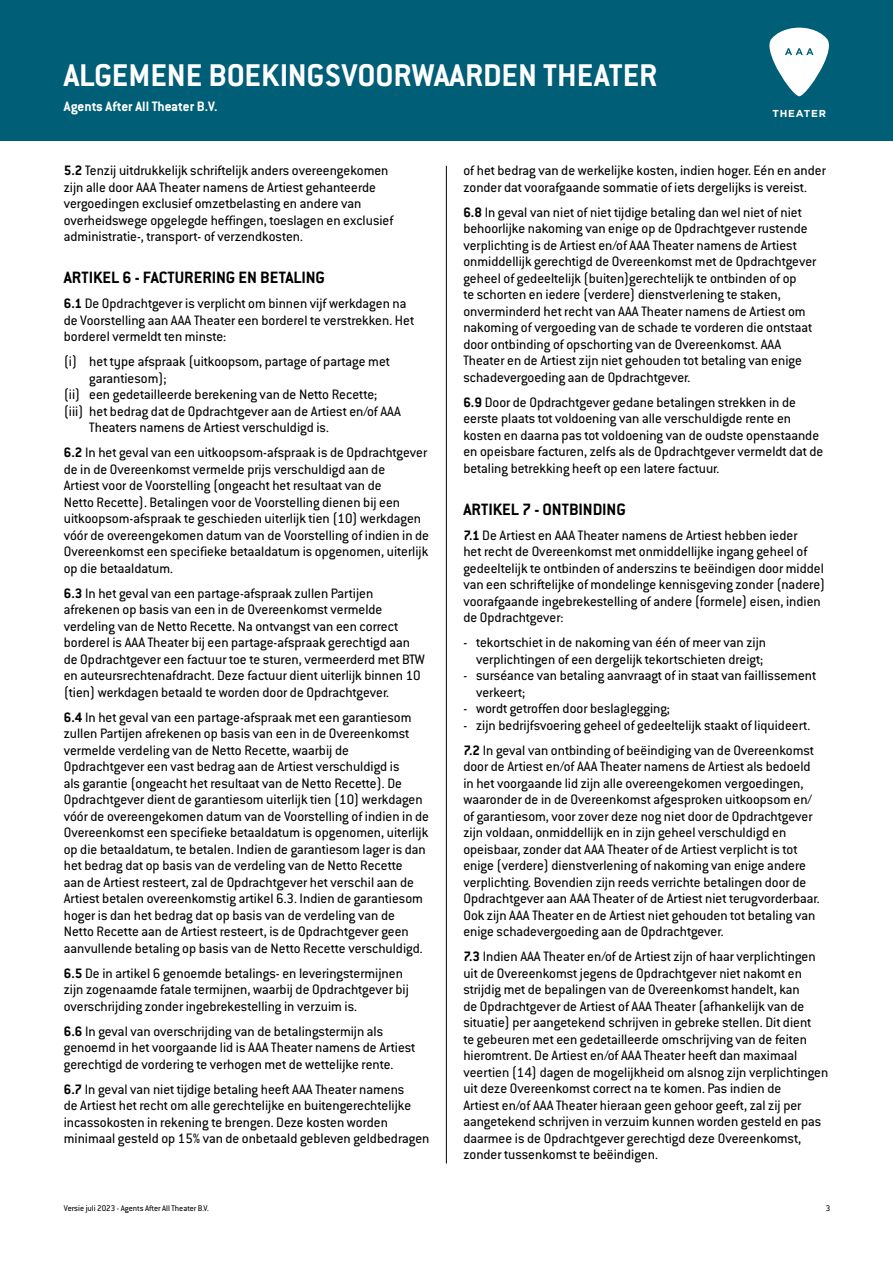
<style>
.page{position:relative;width:893px;height:1263px;background:#fff}
.page>*{position:absolute;margin:0;border:0;box-sizing:border-box;transform-origin:0 0}
.t1{font:700 34.5px "Conduit ITC";color:#fff}
.t2{font:700 18px "Conduit ITC";color:#000}
.t3{font:15px/16.5px "Conduit ITC";color:#000}
.t4{font:700 15px "Conduit ITC";color:#fff}
.t5{font:700 10.05px "Gotham";letter-spacing:.08em;color:#fff}
.t6{font:9px "Conduit ITC";color:#000}
.s1{font-weight:700}
</style>
<div class="page">
<div style="left:0;top:0;width:893px;height:141px;background:#005e77"></div>
<svg style="left:769px;top:28px;width:60px;height:68px"></svg>
<hr style="left:446px;top:166px;width:1px;height:997px;background:#000">
<h1 class="t1" style="left:64px;top:54px;width:595px">ALGEMENE BOEKINGSVOORWAARDEN THEATER</h1>
<p class="t4" style="left:64px;top:97px;width:155px">Agents After All Theater B.V.</p>
<p class="t5" style="left:772px;top:107px;width:55px">THEATER</p>
<p class="t3" style="left:64px;top:162px;width:331px"><span class="s1">5.2</span> Tenzij uitdrukkelijk schriftelijk anders overeengekomen zijn alle door AAA Theater namens de Artiest gehanteerde vergoedingen exclusief omzetbelasting en andere van overheidswege opgelegde heffingen, toeslagen en exclusief administratie-, transport- of verzendkosten.</p>
<p class="t2" style="left:64px;top:267px;width:263px">ARTIKEL 6 - FACTURERING EN BETALING</p>
<p class="t3" style="left:64px;top:295px;width:352px"><span class="s1">6.1</span> De Opdrachtgever is verplicht om binnen vijf werkdagen na de Voorstelling aan AAA Theater een borderel te verstrekken. Het borderel vermeldt ten minste:</p>
<p class="t3" style="left:64px;top:353px;width:328px">(i) het type afspraak (uitkoopsom, partage of partage met</p>
<p class="t3" style="left:89px;top:369px;width:79px">garantiesom);</p>
<p class="t3" style="left:64px;top:386px;width:315px">(ii) een gedetailleerde berekening van de Netto Recette;</p>
<p class="t3" style="left:64px;top:402px;width:339px">(iii) het bedrag dat de Opdrachtgever aan de Artiest en/of AAA</p>
<p class="t3" style="left:89px;top:419px;width:241px">Theaters namens de Artiest verschuldigd is.</p>
<p class="t3" style="left:64px;top:444px;width:367px"><span class="s1">6.2</span> In het geval van een uitkoopsom-afspraak is de Opdrachtgever de in de Overeenkomst vermelde prijs verschuldigd aan de<br>Artiest voor de Voorstelling (ongeacht het resultaat van de<br>Netto Recette). Betalingen voor de Voorstelling dienen bij een uitkoopsom-afspraak te geschieden uiterlijk tien (10) werkdagen vóór de overeengekomen datum van de Voorstelling of indien in de Overeenkomst een specifieke betaaldatum is opgenomen, uiterlijk op die betaaldatum.</p>
<p class="t3" style="left:64px;top:584px;width:363px"><span class="s1">6.3</span> In het geval van een partage-afspraak zullen Partijen afrekenen op basis van een in de Overeenkomst vermelde verdeling van de Netto Recette. Na ontvangst van een correct borderel is AAA Theater bij een partage-afspraak gerechtigd aan de Opdrachtgever een factuur toe te sturen, vermeerderd met BTW en auteursrechtenafdracht. Deze factuur dient uiterlijk binnen 10 (tien) werkdagen betaald te worden door de Opdrachtgever.</p>
<p class="t3" style="left:64px;top:708px;width:367px"><span class="s1">6.4</span> In het geval van een partage-afspraak met een garantiesom zullen Partijen afrekenen op basis van een in de Overeenkomst vermelde verdeling van de Netto Recette, waarbij de Opdrachtgever een vast bedrag aan de Artiest verschuldigd is<br>als garantie (ongeacht het resultaat van de Netto Recette). De Opdrachtgever dient de garantiesom uiterlijk tien (10) werkdagen vóór de overeengekomen datum van de Voorstelling of indien in de Overeenkomst een specifieke betaaldatum is opgenomen, uiterlijk op die betaaldatum, te betalen. Indien de garantiesom lager is dan het bedrag dat op basis van de verdeling van de Netto Recette<br>aan de Artiest resteert, zal de Opdrachtgever het verschil aan de Artiest betalen overeenkomstig artikel 6.3. Indien de garantiesom hoger is dan het bedrag dat op basis van de verdeling van de<br>Netto Recette aan de Artiest resteert, is de Opdrachtgever geen aanvullende betaling op basis van de Netto Recette verschuldigd.</p>
<p class="t3" style="left:64px;top:964px;width:347px"><span class="s1">6.5</span> De in artikel 6 genoemde betalings- en leveringstermijnen zijn zogenaamde fatale termijnen, waarbij de Opdrachtgever bij overschrijding zonder ingebrekestelling in verzuim is.</p>
<p class="t3" style="left:64px;top:1022px;width:353px"><span class="s1">6.6</span> In geval van overschrijding van de betalingstermijn als genoemd in het voorgaande lid is AAA Theater namens de Artiest gerechtigd de vordering te verhogen met de wettelijke rente.</p>
<p class="t3" style="left:64px;top:1080px;width:367px"><span class="s1">6.7</span> In geval van niet tijdige betaling heeft AAA Theater namens<br>de Artiest het recht om alle gerechtelijke en buitengerechtelijke incassokosten in rekening te brengen. Deze kosten worden minimaal gesteld op 15% van de onbetaald gebleven geldbedragen</p>
<p class="t3" style="left:463px;top:162px;width:364px">of het bedrag van de werkelijke kosten, indien hoger. Eén en ander zonder dat voorafgaande sommatie of iets dergelijks is vereist.</p>
<p class="t3" style="left:463px;top:203px;width:354px"><span class="s1">6.8</span> In geval van niet of niet tijdige betaling dan wel niet of niet behoorlijke nakoming van enige op de Opdrachtgever rustende verplichting is de Artiest en/of AAA Theater namens de Artiest onmiddellijk gerechtigd de Overeenkomst met de Opdrachtgever geheel of gedeeltelijk (buiten)gerechtelijk te ontbinden of op<br>te schorten en iedere (verdere) dienstverlening te staken, onverminderd het recht van AAA Theater namens de Artiest om nakoming of vergoeding van de schade te vorderen die ontstaat door ontbinding of opschorting van de Overeenkomst. AAA Theater en de Artiest zijn niet gehouden tot betaling van enige schadevergoeding aan de Opdrachtgever.</p>
<p class="t3" style="left:463px;top:393px;width:362px"><span class="s1">6.9</span> Door de Opdrachtgever gedane betalingen strekken in de eerste plaats tot voldoening van alle verschuldigde rente en kosten en daarna pas tot voldoening van de oudste openstaande en opeisbare facturen, zelfs als de Opdrachtgever vermeldt dat de betaling betrekking heeft op een latere factuur.</p>
<p class="t2" style="left:463px;top:498px;width:164px">ARTIKEL 7 - ONTBINDING</p>
<p class="t3" style="left:463px;top:526px;width:363px"><span class="s1">7.1</span> De Artiest en AAA Theater namens de Artiest hebben ieder<br>het recht de Overeenkomst met onmiddellijke ingang geheel of gedeeltelijk te ontbinden of anderszins te beëindigen door middel van een schriftelijke of mondelinge kennisgeving zonder (nadere) voorafgaande ingebrekestelling of andere (formele) eisen, indien de Opdrachtgever:</p>
<p class="t3" style="left:463px;top:634px;width:304px;text-align:right">- tekortschiet in de nakoming van één of meer van zijn verplichtingen of een dergelijk tekortschieten dreigt;</p>
<p class="t3" style="left:476px;top:667px;width:341px;text-indent:-13px">- surséance van betaling aanvraagt of in staat van faillissement verkeert;</p>
<p class="t3" style="left:463px;top:700px;width:208px">- wordt getroffen door beslaglegging;</p>
<p class="t3" style="left:463px;top:712px;width:352px;line-height:25px">- zijn bedrijfsvoering geheel of gedeeltelijk staakt of liquideert.<br><span class="s1">7.2</span> In geval van ontbinding of beëindiging van de Overeenkomst</p>
<p class="t3" style="left:463px;top:758px;width:358px">door de Artiest en/of AAA Theater namens de Artiest als bedoeld in het voorgaande lid zijn alle overeengekomen vergoedingen, waaronder de in de Overeenkomst afgesproken uitkoopsom en/ of garantiesom, voor zover deze nog niet door de Opdrachtgever zijn voldaan, onmiddellijk en in zijn geheel verschuldigd en opeisbaar, zonder dat AAA Theater of de Artiest verplicht is tot enige (verdere) dienstverlening of nakoming van enige andere verplichting. Bovendien zijn reeds verrichte betalingen door de Opdrachtgever aan AAA Theater of de Artiest niet terugvorderbaar.<br>Ook zijn AAA Theater en de Artiest niet gehouden tot betaling van enige schadevergoeding aan de Opdrachtgever.</p>
<p class="t3" style="left:463px;top:948px;width:366px"><span class="s1">7.3</span> Indien AAA Theater en/of de Artiest zijn of haar verplichtingen uit de Overeenkomst jegens de Opdrachtgever niet nakomt en strijdig met de bepalingen van de Overeenkomst handelt, kan<br>de Opdrachtgever de Artiest of AAA Theater (afhankelijk van de situatie) per aangetekend schrijven in gebreke stellen. Dit dient<br>te gebeuren met een gedetailleerde omschrijving van de feiten hieromtrent. De Artiest en/of AAA Theater heeft dan maximaal veertien (14) dagen de mogelijkheid om alsnog zijn verplichtingen uit deze Overeenkomst correct na te komen. Pas indien de<br>Artiest en/of AAA Theater hieraan geen gehoor geeft, zal zij per aangetekend schrijven in verzuim kunnen worden gesteld en pas daarmee is de Opdrachtgever gerechtigd deze Overeenkomst, zonder tussenkomst te beëindigen.</p>
<p class="t6" style="left:64px;top:1203px;width:146px">Versie juli 2023 - Agents After All Theater B.V.</p>
<p class="t6" style="left:826px;top:1203px;width:6px">3</p>
</div>
